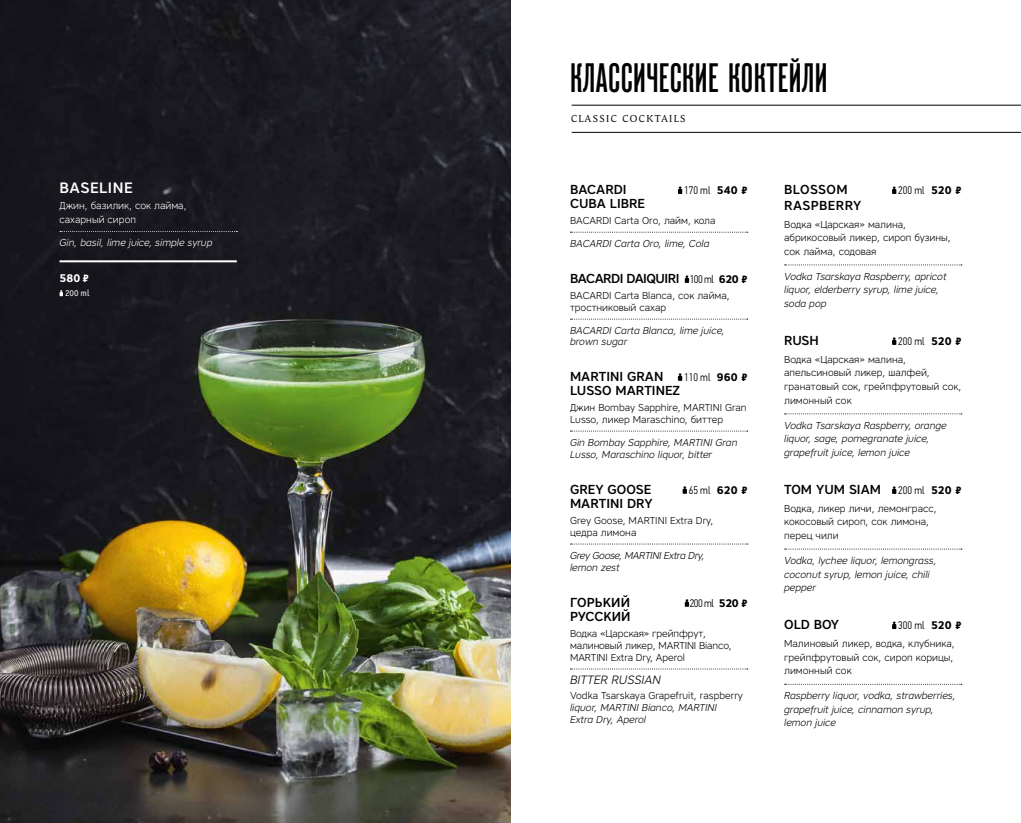
<style>
.page{position:relative;width:1021px;height:823px;background:#fff}
.page>*{position:absolute;margin:0;border:0;box-sizing:border-box;transform-origin:0 0}
.t1{font:500 41px "Reforma Grotesk";letter-spacing:.01em;color:#020203}
.t2{font:500 15px "Core Sans A55";letter-spacing:.03em;color:#fff}
.t3{font:500 13px "Core Sans A55";color:#020203}
.t4{font:500 13px "Core Sans A55";letter-spacing:-.04em;color:#020203}
.t5{font:500 13px "Core Sans A55";color:#000}
.t6{font:500 13px "Core Sans A55";letter-spacing:.03em;color:#000}
.t7{font:500 13px "Core Sans A55";letter-spacing:.03em;color:#020203}
.t8{font:italic 300 12px "Core Sans A35";color:#000}
.t9{font:300 11px "PF Din Text Cond Pro";color:#000}
.t10{font:700 11px "Core Sans A65";color:#fff}
.t11{font:300 10px/13.7px "Core Sans A35";color:#000}
.t12{font:italic 300 10px/13.7px "Core Sans A35";color:#000}
.t13{font:italic 300 10px/12px "Core Sans A35";letter-spacing:-.03em;color:#000}
.t14{font:300 10px/14px "Core Sans A35";color:#fff}
.t15{font:italic 300 10px "Core Sans A35";color:#fff}
.t16{font:10px "Andulka Book Pro";letter-spacing:.14em;color:#020203}
.t17{font:9px "Officina Sans Book C";color:#fff}
.s1{font-family:"PT Rouble Sans";font-weight:400}
.s2{font-family:"Core Sans A65";font-weight:700}
.s3{font-family:"PF Din Text Cond Pro";font-weight:300;font-size:11px;color:#000}
.s4{font-family:"Core Sans A65";font-weight:700;font-size:11px;color:#000}
.s5{font-family:"PT Rouble Sans";font-weight:400;font-size:11px;color:#000}
</style>
<div class="page">
<svg style="left:570px;top:231px;width:177px;height:1px"></svg>
<svg style="left:570px;top:318px;width:177px;height:1px"></svg>
<svg style="left:570px;top:430px;width:177px;height:1px"></svg>
<svg style="left:570px;top:543px;width:177px;height:1px"></svg>
<svg style="left:570px;top:668px;width:177px;height:1px"></svg>
<svg style="left:678px;top:186px;width:4px;height:8px"></svg>
<svg style="left:684px;top:275px;width:5px;height:8px"></svg>
<svg style="left:678px;top:373px;width:4px;height:8px"></svg>
<svg style="left:682px;top:486px;width:5px;height:7px"></svg>
<svg style="left:684px;top:599px;width:5px;height:7px"></svg>
<svg style="left:784px;top:264px;width:177px;height:1px"></svg>
<svg style="left:784px;top:413px;width:177px;height:1px"></svg>
<svg style="left:784px;top:548px;width:177px;height:1px"></svg>
<svg style="left:784px;top:683px;width:176px;height:1px"></svg>
<svg style="left:892px;top:186px;width:4px;height:8px"></svg>
<svg style="left:892px;top:337px;width:4px;height:8px"></svg>
<svg style="left:892px;top:486px;width:4px;height:7px"></svg>
<svg style="left:892px;top:621px;width:4px;height:7px"></svg>
<img style="left:0;top:0;width:510px;height:822px">
<svg style="left:60px;top:231px;width:177px;height:1px"></svg>
<hr style="left:60px;top:260px;width:177px;height:2px;background:#fff">
<svg style="left:60px;top:290px;width:3px;height:6px"></svg>
<hr style="left:571px;top:105px;width:449px;height:1px;background:#020203">
<hr style="left:571px;top:132px;width:449px;height:1px;background:#020203">
<h2 class="t2" style="left:60px;top:178px;width:75px">BASELINE</h2>
<p class="t14" style="left:60px;top:198px;width:129px">Джин, базилик, сок лайма, сахарный сироп</p>
<p class="t15" style="left:60px;top:236px;width:154px">Gin, basil, lime juice, simple syrup</p>
<p class="t10" style="left:60px;top:271px;width:31px">580 <span class="s1">-</span></p>
<p class="t17" style="left:65px;top:288px;width:26px">200 ml</p>
<h1 class="t1" style="left:570px;top:56px;width:259px">КЛАССИЧЕСКИЕ КОКТЕЙЛИ</h1>
<p class="t16" style="left:571px;top:113px;width:116px">CLASSIC COCKTAILS</p>
<h3 class="t3" style="left:570px;top:181px;width:58px">BACARDI</h3>
<p class="t9" style="left:684px;top:184px;width:65px">170 ml <span class="s2">540</span> <span class="s1">-</span></p>
<h3 class="t3" style="left:570px;top:195px;width:76px">CUBA LIBRE</h3>
<p class="t11" style="left:570px;top:213px;width:147px">BACARDI Carta Oro, лайм, кола</p>
<p class="t12" style="left:570px;top:236px;width:141px">BACARDI Carta Oro, lime, Cola</p>
<h3 class="t4" style="left:570px;top:270px;width:179px">BACARDI DAIQUIRI <span class="s3">100 ml</span> <span class="s4">620</span> <span class="s5">-</span></h3>
<p class="t11" style="left:570px;top:289px;width:161px;line-height:12px">BACARDI Carta Blanca, сок лайма, тростниковый сахар</p>
<p class="t12" style="left:570px;top:324px;width:156px;line-height:11px">BACARDI Carta Blanca, lime juice, brown sugar</p>
<h3 class="t3" style="left:570px;top:367px;width:95px">MARTINI GRAN</h3>
<p class="t9" style="left:684px;top:370px;width:65px">110 ml <span class="s2">960</span> <span class="s1">-</span></p>
<h3 class="t5" style="left:570px;top:381px;width:112px">LUSSO MARTINEZ</h3>
<p class="t11" style="left:570px;top:401px;width:178px;line-height:12px">Джин Bombay Sapphire, MARTINI Gran<br>Lusso, ликер Maraschino, биттер</p>
<p class="t12" style="left:570px;top:436px;width:169px;line-height:12px">Gin Bombay Sapphire, MARTINI Gran<br>Lusso, Maraschino liquor, bitter</p>
<h3 class="t3" style="left:570px;top:480px;width:83px">GREY GOOSE</h3>
<p class="t9" style="left:688px;top:483px;width:60px">65 ml <span class="s2">620</span> <span class="s1">-</span></p>
<h3 class="t3" style="left:570px;top:494px;width:84px">MARTINI DRY</h3>
<p class="t11" style="left:570px;top:514px;width:145px;line-height:12px">Grey Goose, MARTINI Extra Dry, цедра лимона</p>
<p class="t13" style="left:570px;top:548px;width:136px">Grey Goose, MARTINI Extra Dry, lemon zest</p>
<h3 class="t3" style="left:570px;top:593px;width:62px">ГОРЬКИЙ</h3>
<p class="t9" style="left:689px;top:596px;width:59px">200 ml <span class="s2">520</span> <span class="s1">-</span></p>
<h3 class="t5" style="left:570px;top:607px;width:62px">РУССКИЙ</h3>
<p class="t11" style="left:570px;top:626px;width:163px;line-height:12px">Водка «Царская» грейпфрут, малиновый ликер, MARTINI Bianco,<br>MARTINI Extra Dry, Aperol</p>
<p class="t8" style="left:570px;top:671px;width:92px">BITTER RUSSIAN</p>
<p class="t11" style="left:570px;top:687px;width:174px">Vodka Tsarskaya Grapefruit, raspberry</p>
<p class="t12" style="left:570px;top:700px;width:148px;line-height:12px">liquor, MARTINI Bianco, MARTINI<br>Extra Dry, Aperol</p>
<h3 class="t7" style="left:784px;top:181px;width:65px">BLOSSOM</h3>
<p class="t9" style="left:898px;top:184px;width:65px">200 ml <span class="s2">520</span> <span class="s1">-</span></p>
<h3 class="t6" style="left:784px;top:196px;width:79px">RASPBERRY</h3>
<p class="t11" style="left:784px;top:217px;width:168px">Водка «Царская» малина, абрикосовый ликер, сироп бузины, сок лайма, содовая</p>
<p class="t12" style="left:784px;top:269px;width:164px">Vodka Tsarskaya Raspberry, apricot liquor, elderberry syrup, lime juice, soda pop</p>
<h3 class="t3" style="left:784px;top:331px;width:36px">RUSH</h3>
<p class="t9" style="left:898px;top:334px;width:65px">200 ml <span class="s2">520</span> <span class="s1">-</span></p>
<p class="t11" style="left:784px;top:352px;width:179px">Водка «Царская» малина, апельсиновый ликер, шалфей, гранатовый сок, грейпфрутовый сок, лимонный сок</p>
<p class="t12" style="left:784px;top:418px;width:164px">Vodka Tsarskaya Raspberry, orange liquor, sage, pomegranate juice, grapefruit juice, lemon juice</p>
<h3 class="t3" style="left:784px;top:480px;width:179px">TOM YUM SIAM <span class="s3">200 ml</span> <span class="s4">520</span> <span class="s5">-</span></h3>
<p class="t11" style="left:784px;top:501px;width:154px">Водка, ликер личи, лемонграсс, кокосовый сироп, сок лимона, перец чили</p>
<p class="t12" style="left:784px;top:553px;width:154px">Vodka, lychee liquor, lemongrass, coconut syrup, lemon juice, chili pepper</p>
<h3 class="t3" style="left:784px;top:615px;width:56px">OLD BOY</h3>
<p class="t9" style="left:898px;top:618px;width:65px">300 ml <span class="s2">520</span> <span class="s1">-</span></p>
<p class="t11" style="left:784px;top:636px;width:172px;text-align:justify">Малиновый ликер, водка, клубника, грейпфрутовый сок, сироп корицы, лимонный сок</p>
<p class="t12" style="left:784px;top:688px;width:173px">Raspberry liquor, vodka, strawberries, grapefruit juice, cinnamon syrup, lemon juice</p>
</div>
